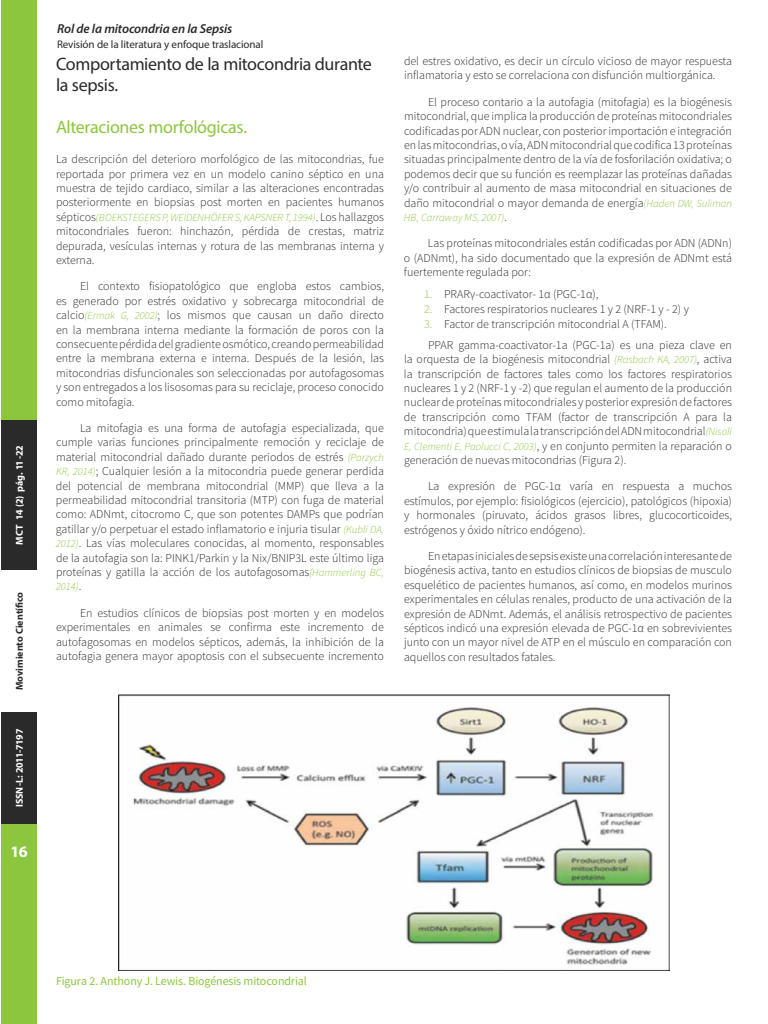
<style>
.page{position:relative;width:768px;height:1024px;background:#fff}
.page>*{position:absolute;margin:0;border:0;box-sizing:border-box;transform-origin:0 0}
.t1{font:18px/21.6px "Myriad Pro";letter-spacing:-.02em;color:#2a2a2a}
.t2{font:18px "Myriad Pro";letter-spacing:-.02em;color:#8cc63f}
.t3{font:700 16px "Myriad Pro";color:#fff}
.t4{font:italic 600 13px "Myriad Pro";letter-spacing:-.01em;color:#2a2a2a}
.t5{font:300 12px/14.4px "Source Sans Pro";color:#2a2a2a;text-align:justify}
.t6{font:12px "Source Sans Pro";letter-spacing:-.01em;color:#8cc63f}
.t7{font:11.1px "Myriad Pro";letter-spacing:-.01em;color:#2a2a2a}
.t8{font:italic 300 10.8px "Source Sans Pro";color:#8cc63f}
.t9{font:700 10px "Myriad Pro";letter-spacing:-.01em;color:#fff}
.t10{font:700 10px "Myriad Pro";color:#2a2a2a}
.s1{font-style:normal;font-size:12px;color:#2a2a2a}
.s2{font-style:italic;font-size:10.8px;color:#8cc63f}
.s3{color:#8cc63f}
</style>
<div class="page">
<div style="left:1px;top:712px;width:36px;height:312px;background:#8cc63f"></div>
<div style="left:1px;top:0;width:36px;height:570px;background:#8cc63f"></div>
<div style="left:1px;top:420px;width:36px;height:150px;background:#2a2a2a"></div>
<div style="left:1px;top:712px;width:36px;height:112px;background:#2a2a2a"></div>
<img style="left:119px;top:694px;width:550px;height:277px">
<p class="t9" style="left:13px;top:545px;width:101px;rotate:-90deg">MCT 14 (2) pág. 11-22</p>
<p class="t10" style="left:13px;top:690px;width:100px;rotate:-90deg">Movimiento Científico</p>
<p class="t9" style="left:13px;top:807px;width:80px;rotate:-90deg">ISSN-L: 2011-7197</p>
<h2 class="t3" style="left:10px;top:841px;width:19px">16</h2>
<p class="t4" style="left:57px;top:20px;width:177px">Rol de la mitocondria en la Sepsis</p>
<p class="t7" style="left:57px;top:38px;width:208px">Revisión de la literatura y enfoque traslacional</p>
<h1 class="t1" style="left:56px;top:52px;width:317px">Comportamiento de la mitocondria durante la sepsis.</h1>
<h1 class="t2" style="left:56px;top:116px;width:193px">Alteraciones morfológicas.</h1>
<p class="t5" style="left:56px;top:152px;width:330px">La descripción del deterioro morfológico de las mitocondrias, fue reportada por primera vez en un modelo canino séptico en una muestra de tejido cardiaco, similar a las alteraciones encontradas posteriormente en biopsias post morten en pacientes humanos</p>
<p class="t8" style="left:56px;top:210px;width:329px"><span class="s1">sépticos</span>(BOEKSTEGERS P, WEIDENHÖFER S, KAPSNER T, 1994)<span class="s1">. Los hallazgos</span></p>
<p class="t5" style="left:56px;top:224px;width:330px">mitocondriales fueron: hinchazón, pérdida de crestas, matriz depurada, vesículas internas y rotura de las membranas interna y externa.</p>
<p class="t5" style="left:56px;top:279px;width:330px;text-indent:24px">El contexto fisiopatológico que engloba estos cambios, es generado por estrés oxidativo y sobrecarga mitocondrial de calcio<span class="s2">(Ermak G, 2002)</span>; los mismos que causan un daño directo en la membrana interna mediante la formación de poros con la consecuente pérdida del gradiente osmótico, creando permeabilidad entre la membrana externa e interna. Después de la lesión, las mitocondrias disfuncionales son seleccionadas por autofagosomas y son entregados a los lisosomas para su reciclaje, proceso conocido como mitofagia.</p>
<p class="t5" style="left:56px;top:421px;width:330px;text-indent:24px">La mitofagia es una forma de autofagia especializada, que cumple varias funciones principalmente remoción y reciclaje de material mitocondrial dañado durante periodos de estrés <span class="s2">(Parzych KR, 2014)</span>; Cualquier lesión a la mitocondria puede generar perdida del potencial de membrana mitocondrial (MMP) que lleva a la permeabilidad mitocondrial transitoria (MTP) con fuga de material como: ADNmt, citocromo C, que son potentes DAMPs que podrían gatillar y/o perpetuar el estado inflamatorio e injuria tisular <span class="s2">(Kubli DA, 2012)</span>. Las vías moleculares conocidas, al momento, responsables de la autofagia son la: PINK1/Parkin y la Nix/BNIP3L este último liga proteínas y gatilla la acción de los autofagosomas<span class="s2">(Hammerling BC,</span></p>
<p class="t8" style="left:56px;top:580px;width:27px">2014)<span class="s1">.</span></p>
<p class="t5" style="left:56px;top:606px;width:330px;text-indent:24px">En estudios clínicos de biopsias post morten y en modelos experimentales en animales se confirma este incremento de autofagosomas en modelos sépticos, además, la inhibición de la autofagia genera mayor apoptosis con el subsecuente incremento</p>
<p class="t5" style="left:404px;top:54px;width:330px">del estres oxidativo, es decir un círculo vicioso de mayor respuesta inflamatoria y esto se correlaciona con disfunción multiorgánica.</p>
<p class="t5" style="left:404px;top:95px;width:330px;text-indent:24px">El proceso contario a la autofagia (mitofagia) es la biogénesis mitocondrial, que implica la producción de proteínas mitocondriales codificadas por ADN nuclear, con posterior importación e integración en las mitocondrias, o vía, ADN mitocondrial que codifica 13 proteínas situadas principalmente dentro de la vía de fosforilación oxidativa; o podemos decir que su función es reemplazar las proteínas dañadas y/o contribuir al aumento de masa mitocondrial en situaciones de daño mitocondrial o mayor demanda de energía<span class="s2">(Haden DW, Suliman</span></p>
<p class="t8" style="left:404px;top:211px;width:105px">HB, Carraway MS, 2007)<span class="s1">.</span></p>
<p class="t5" style="left:404px;top:236px;width:330px;text-indent:24px">Las proteínas mitocondriales están codificadas por ADN (ADNn) o (ADNmt), ha sido documentado que la expresión de ADNmt está fuertemente regulada por:</p>
<p class="t5" style="left:424px;top:286px;width:176px"><span class="s3">1.</span> PRARγ-coactivator- 1α (PGC-1α),</p>
<p class="t5" style="left:424px;top:302px;width:266px"><span class="s3">2.</span> Factores respiratorios nucleares 1 y 2 (NRF-1 y - 2) y</p>
<p class="t5" style="left:428px;top:314px;width:305px;line-height:20.4px;text-indent:-4px"><span class="s3">3.</span> Factor de transcripción mitocondrial A (TFAM).<br>PPAR gamma-coactivator-1a (PGC-1a) es una pieza clave en</p>
<p class="t5" style="left:404px;top:352px;width:330px">la orquesta de la biogénesis mitocondrial <span class="s2">(Rasbach KA, 2007)</span>, activa la transcripción de factores tales como los factores respiratorios nucleares 1 y 2 (NRF-1 y -2) que regulan el aumento de la producción nuclear de proteínas mitocondriales y posterior expresión de factores de transcripción como TFAM (factor de transcripción A para la mitocondria) que estimula la transcripción del ADN mitocondrial<span class="s2">(Nisoli E, Clementi E, Paolucci C, 2003)</span>, y en conjunto permiten la reparación o generación de nuevas mitocondrias (Figura 2).</p>
<p class="t5" style="left:404px;top:479px;width:330px;text-indent:24px">La expresión de PGC-1α varía en respuesta a muchos estímulos, por ejemplo: fisiológicos (ejercicio), patológicos (hipoxia) y hormonales (piruvato, ácidos grasos libres, glucocorticoides, estrógenos y óxido nítrico endógeno).</p>
<p class="t5" style="left:404px;top:549px;width:330px;text-indent:24px">En etapas iniciales de sepsis existe una correlación interesante de biogénesis activa, tanto en estudios clínicos de biopsias de musculo esquelético de pacientes humanos, así como, en modelos murinos experimentales en células renales, producto de una activación de la expresión de ADNmt. Además, el análisis retrospectivo de pacientes sépticos indicó una expresión elevada de PGC-1α en sobrevivientes junto con un mayor nivel de ATP en el músculo en comparación con aquellos con resultados fatales.</p>
<p class="t6" style="left:56px;top:974px;width:252px">Figura 2. Anthony J. Lewis. Biogénesis mitocondrial</p>
</div>
